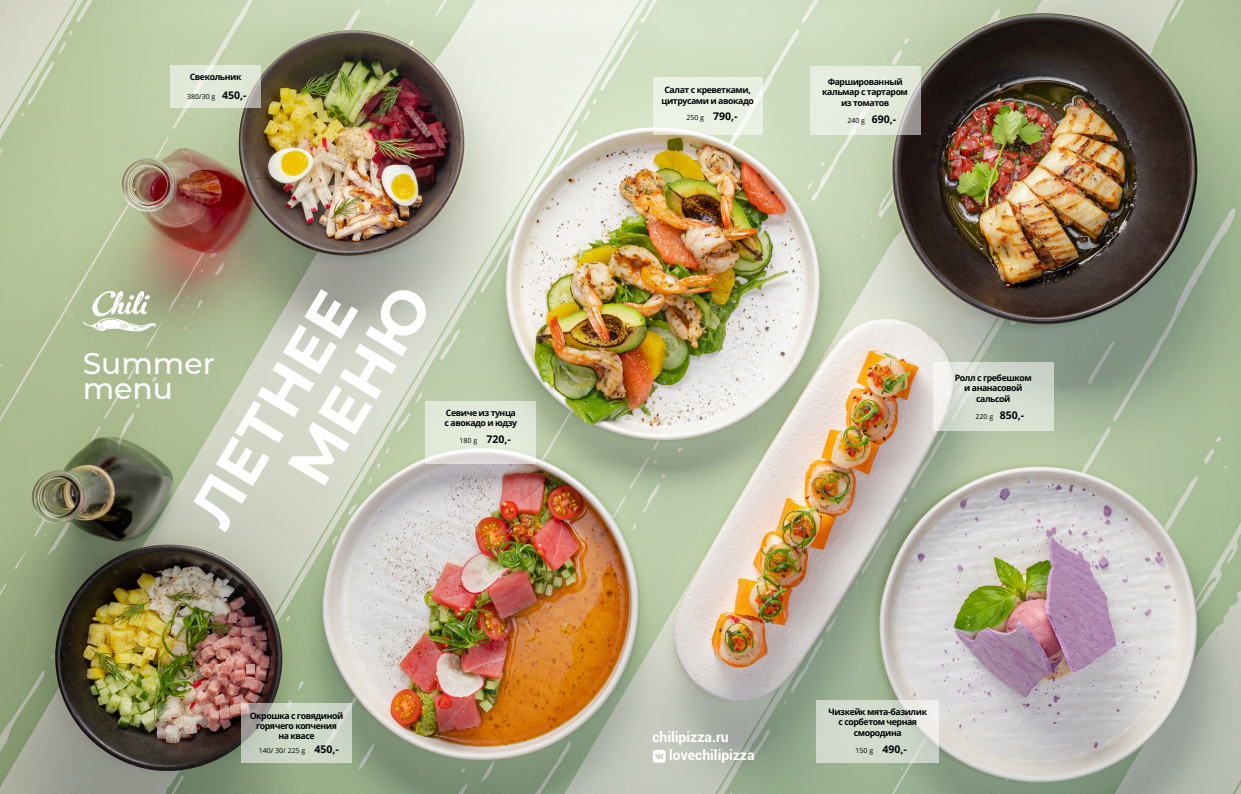
<style>
.page{position:relative;width:1241px;height:794px;background:#fff}
.page>*{position:absolute;margin:0;border:0;box-sizing:border-box;transform-origin:0 0}
.t1{font:700 61.34px/61.3px "Montserrat";color:#fff}
.t2{font:500 29.75px/24.9px "Montserrat";color:#fff}
.t3{font:700 14px/18.6px "Roboto";color:#fff}
.t4{font:700 10.5px "Open Sans";color:#000508}
.t5{font:700 8.75px/10.3px "Open Sans";letter-spacing:-.05em;color:#000508;text-align:center}
.t6{font:7px "Open Sans";color:#000508}
.s1{font-weight:700;font-size:10.5px}
.s2{font-weight:400;font-size:7px}
</style>
<div class="page">
<img style="left:0;top:0;width:1240px;height:794px">
<svg style="left:652px;top:750px;width:13px;height:12px"></svg>
<svg style="left:82px;top:291px;width:75px;height:40px"></svg>
<svg style="left:170px;top:65px;width:91px;height:43px;background:#dee4d5"></svg>
<svg style="left:809px;top:66px;width:111px;height:69px;background:#dfe4d8"></svg>
<svg style="left:932px;top:362px;width:121px;height:69px;background:#d8dfd4"></svg>
<svg style="left:241px;top:703px;width:111px;height:59px;background:#c7cfc0"></svg>
<svg style="left:816px;top:699px;width:123px;height:63px;background:#d3dace"></svg>
<svg style="left:425px;top:401px;width:111px;height:63px;background:#e2e7da"></svg>
<svg style="left:652px;top:77px;width:110px;height:58px;background:#eaf0e3"></svg>
<p class="t5" style="left:190px;top:72px;width:53px">Свекольник</p>
<p class="t6" style="left:187px;top:91px;width:61px">380/30 g <span class="s1">450,-</span></p>
<h1 class="t1" style="left:222px;top:430px;width:220px;text-indent:-87px;rotate:-59deg">ЛЕТНЕЕ<br>МЕНЮ</h1>
<h2 class="t2" style="left:83px;top:349px;width:134px">Summer menu</h2>
<p class="t5" style="left:444px;top:407px;width:74px;text-align:left">Севиче из тунца с авокадо и юдзу</p>
<p class="t4" style="left:459px;top:432px;width:53px"><span class="s2">180 g</span> 720,-</p>
<p class="t5" style="left:661px;top:85px;width:94px">Салат с креветками, цитрусами и авокадо</p>
<p class="t4" style="left:686px;top:109px;width:53px"><span class="s2">250 g</span> 790,-</p>
<p class="t5" style="left:822px;top:76px;width:87px">Фаршированный кальмар с тартаром из томатов</p>
<p class="t4" style="left:847px;top:112px;width:50px"><span class="s2">240 g</span> 690,-</p>
<p class="t5" style="left:954px;top:372px;width:78px">Ролл с гребешком и ананасовой сальсой</p>
<p class="t4" style="left:975px;top:408px;width:50px"><span class="s2">220 g</span> 850,-</p>
<p class="t5" style="left:250px;top:710px;width:95px">Окрошка с говядиной горячего копчения на квасе</p>
<p class="t5" style="left:828px;top:706px;width:100px">Чизкейк мята-базилик с сорбетом черная смородина</p>
<h3 class="t3" style="left:669px;top:727px;width:87px;text-indent:-17px">chilipizza.ru lovechilipizza</h3>
<p class="t6" style="left:259px;top:745px;width:82px">140/ 30/ 225 g <span class="s1">450,-</span></p>
<p class="t4" style="left:855px;top:742px;width:53px"><span class="s2">150 g</span> 490,-</p>
</div>
